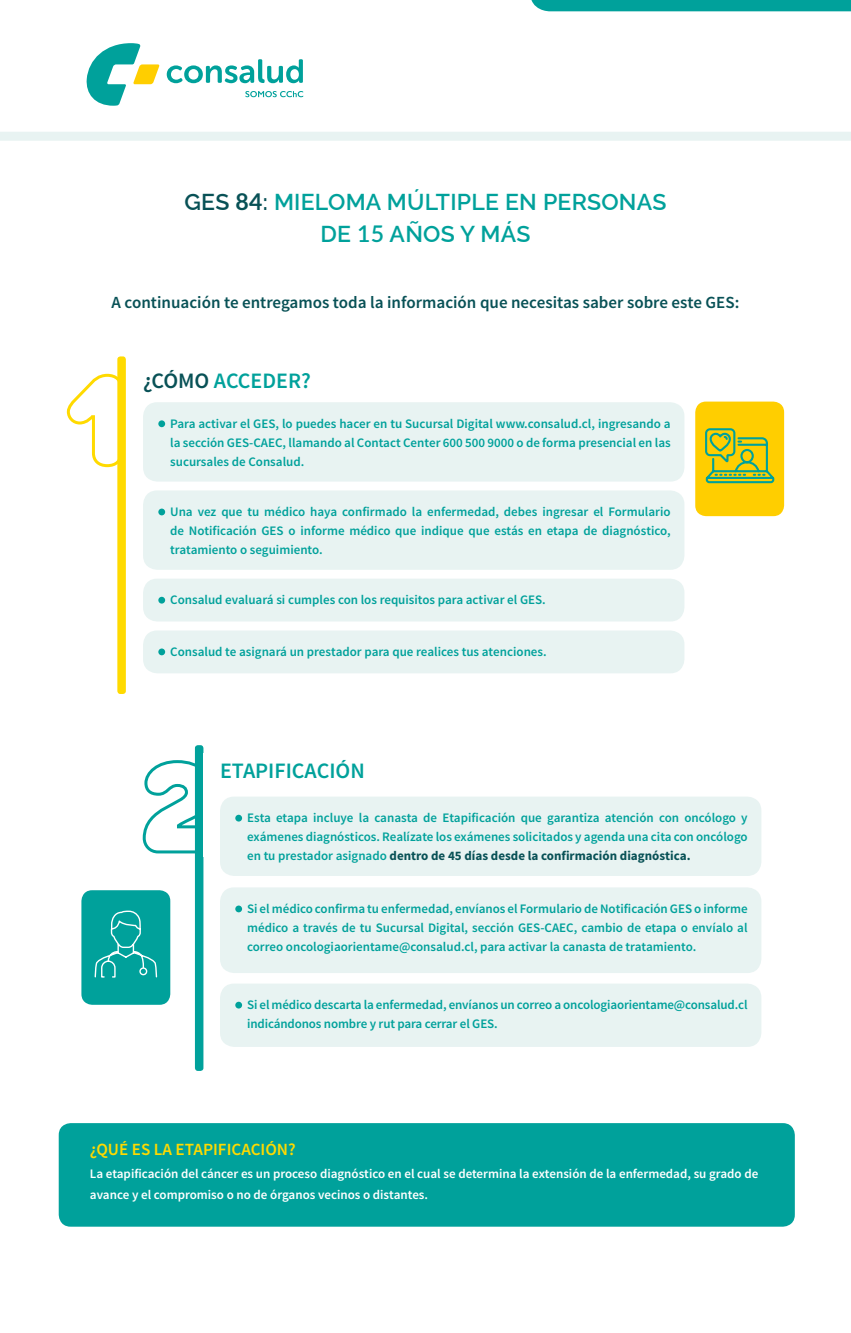
<style>
.page{position:relative;width:851px;height:1333px;background:#fff}
.page>*{position:absolute;margin:0;border:0;box-sizing:border-box;transform-origin:0 0}
.t1{font:600 23px/32px "Raleway";letter-spacing:.01em;color:#00a19b;text-align:center}
.t2{font:600 22px "Source Sans Pro";color:#00a19b}
.t3{font:600 17.1px "Source Sans Pro";color:#ffda00}
.t4{font:600 17px "Source Sans Pro";color:#085156}
.t5{font:600 13px/19px "Source Sans Pro";color:#00a19b;text-align:justify}
.t6{font:600 13px/21px "Source Sans Pro";color:#fff}
.s1{color:#085156}
.s2{font-family:"Lato";font-weight:700;color:#085156}
.s3{font-family:"Lato"}
.s4{font-weight:700;color:#085156}
</style>
<div class="page">
<svg style="left:167px;top:59px;width:136px;height:24px"></svg>
<svg style="left:245px;top:91px;width:58px;height:6px"></svg>
<svg style="left:86px;top:43px;width:73px;height:63px"></svg>
<div style="left:0;top:132px;width:850px;height:9px;background:#e8f3f2"></div>
<div style="left:531px;top:0;width:319px;height:11px;background:#00a19b"></div>
<div style="left:143px;top:402px;width:541px;height:79px;background:#e8f3f2;border-radius:14px"></div>
<div style="left:143px;top:490px;width:541px;height:79px;background:#e8f3f2;border-radius:14px"></div>
<div style="left:143px;top:578px;width:541px;height:43px;background:#e8f3f2;border-radius:14px"></div>
<div style="left:143px;top:630px;width:541px;height:43px;background:#e8f3f2;border-radius:14px"></div>
<div style="left:158px;top:420px;width:7px;height:7px;background:#00a19b;border-radius:50%"></div>
<div style="left:158px;top:508px;width:7px;height:7px;background:#00a19b;border-radius:50%"></div>
<div style="left:158px;top:596px;width:7px;height:7px;background:#00a19b;border-radius:50%"></div>
<div style="left:158px;top:648px;width:7px;height:7px;background:#00a19b;border-radius:50%"></div>
<svg style="left:66px;top:373px;width:51px;height:95px"></svg>
<div style="left:117px;top:356px;width:9px;height:338px;background:#ffda00;border-radius:3px"></div>
<div style="left:695px;top:401px;width:89px;height:115px;background:#ffce00;border-radius:11px"></div>
<svg style="left:705px;top:428px;width:70px;height:56px"></svg>
<div style="left:195px;top:745px;width:8px;height:325px;background:#00a19b;border-radius:3px"></div>
<svg style="left:142px;top:758px;width:53px;height:96px"></svg>
<div style="left:220px;top:887px;width:541px;height:86px;background:#e8f3f2;border-radius:14px"></div>
<div style="left:220px;top:983px;width:541px;height:63px;background:#e8f3f2;border-radius:14px"></div>
<div style="left:235px;top:905px;width:7px;height:7px;background:#00a19b;border-radius:50%"></div>
<div style="left:235px;top:1001px;width:7px;height:7px;background:#00a19b;border-radius:50%"></div>
<div style="left:81px;top:890px;width:89px;height:114px;background:#00a19b;border-radius:11px"></div>
<svg style="left:94px;top:910px;width:64px;height:68px"></svg>
<div style="left:59px;top:1123px;width:735px;height:103px;background:#00a19b;border-radius:12px"></div>
<div style="left:220px;top:796px;width:541px;height:79px;background:#e8f3f2;border-radius:14px"></div>
<div style="left:235px;top:814px;width:7px;height:7px;background:#00a19b;border-radius:50%"></div>
<h1 class="t1" style="left:184px;top:184px;width:483px"><span class="s1">GES</span> <span class="s2">84</span><span class="s1">:</span> MIELOMA MÚLTIPLE EN PERSONAS<br>DE <span class="s3">15</span> AÑOS Y MÁS</h1>
<h3 class="t4" style="left:112px;top:291px;width:629px">A continuación te entregamos toda la información que necesitas saber sobre este GES:</h3>
<h2 class="t2" style="left:143px;top:366px;width:169px"><span class="s1">¿CÓMO</span> ACCEDER?</h2>
<p class="t5" style="left:170px;top:414px;width:502px">Para activar el GES, lo puedes hacer en tu Sucursal Digital www.consalud.cl, ingresando a la sección GES-CAEC, llamando al Contact Center 600 500 9000 o de forma presencial en las sucursales de Consalud.</p>
<p class="t5" style="left:170px;top:502px;width:502px">Una vez que tu médico haya confirmado la enfermedad, debes ingresar el Formulario de Notificación GES o informe médico que indique que estás en etapa de diagnóstico, tratamiento o seguimiento.</p>
<p class="t5" style="left:170px;top:590px;width:377px">Consalud evaluará si cumples con los requisitos para activar el GES.</p>
<p class="t5" style="left:170px;top:642px;width:378px">Consalud te asignará un prestador para que realices tus atenciones.</p>
<h2 class="t2" style="left:220px;top:757px;width:146px">ETAPIFICACIÓN</h2>
<p class="t5" style="left:247px;top:808px;width:502px">Esta etapa incluye la canasta de Etapificación que garantiza atención con oncólogo y exámenes diagnósticos. Realízate los exámenes solicitados y agenda una cita con oncólogo en tu prestador asignado <span class="s4">dentro de 45 días desde la confirmación diagnóstica.</span></p>
<p class="t5" style="left:247px;top:899px;width:502px">Si el médico confirma tu enfermedad, envíanos el Formulario de Notificación GES o informe médico a través de tu Sucursal Digital, sección GES-CAEC, cambio de etapa o envíalo al correo oncologiaorientame@consalud.cl, para activar la canasta de tratamiento.</p>
<p class="t5" style="left:247px;top:995px;width:502px">Si el médico descarta la enfermedad, envíanos un correo a oncologiaorientame@consalud.cl indicándonos nombre y rut para cerrar el GES.</p>
<h3 class="t3" style="left:90px;top:1138px;width:207px">¿QUÉ ES LA ETAPIFICACIÓN?</h3>
<p class="t6" style="left:90px;top:1162px;width:669px">La etapificación del cáncer es un proceso diagnóstico en el cual se determina la extensión de la enfermedad, su grado de avance y el compromiso o no de órganos vecinos o distantes.</p>
</div>
